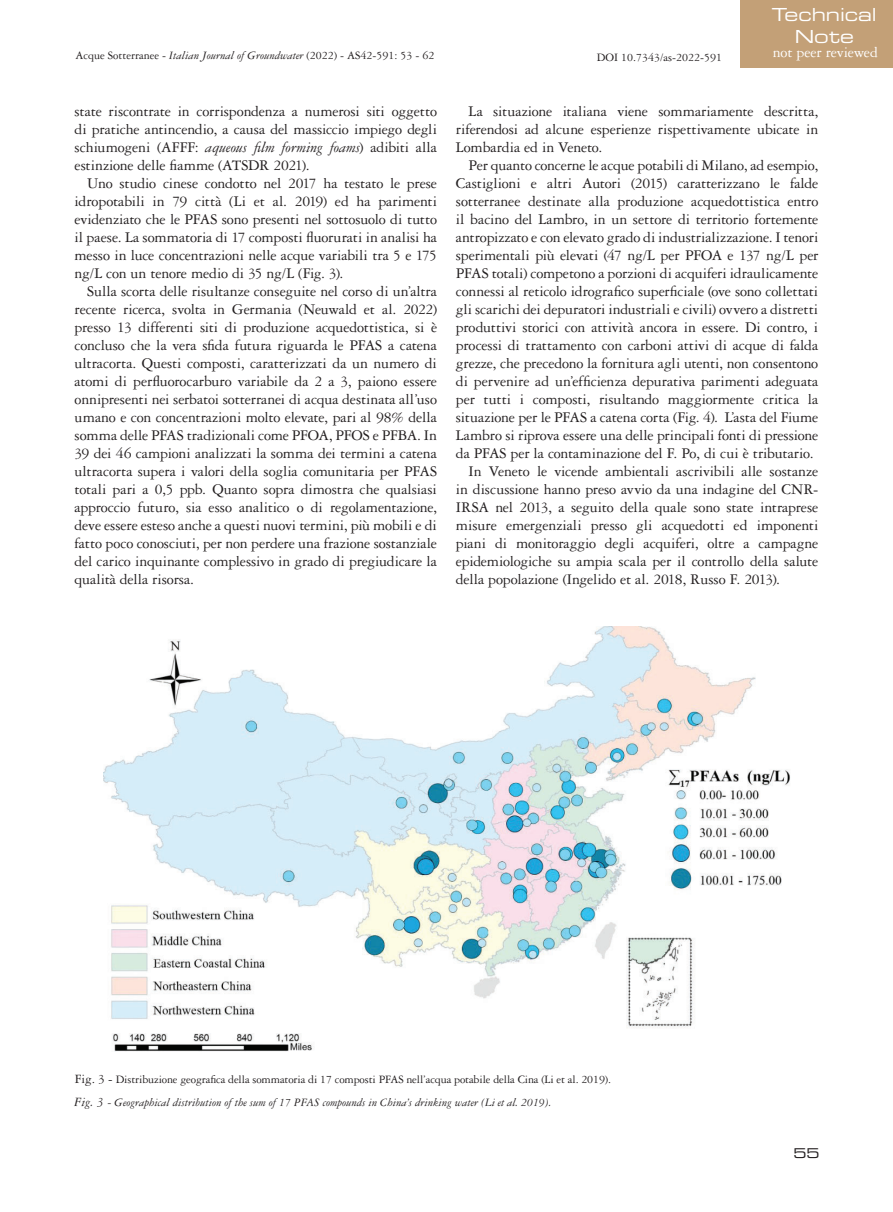
<style>
.page{position:relative;width:893px;height:1212px;background:#fff}
.page>*{position:absolute;margin:0;border:0;box-sizing:border-box;transform-origin:0 0}
.t1{font:18px/21.6px "Eurostile LT Std Ex 2";letter-spacing:-.005em;color:#fff;text-align:center}
.ArticleBody{font:15.75px/18px "Garamond 3 LT Std";letter-spacing:-.01em;color:#231f20;text-align:justify}
.t2{font:15.75px "Garamond 3 LT Std";letter-spacing:-.01em;color:#fff}
.t3{font:13.5px "Eurostile LT Std Ex 2";color:#231f20}
.dida{font:12px "Garamond 3 LT Std";letter-spacing:-.01em;color:#231f20}
.dida-2{font:italic 12px "Garamond 3 LT Std";color:#231f20}
.s1{font-style:italic}
.s2{font-size:13.5px}
</style>
<div class="page">
<div style="left:740px;top:0;width:153px;height:67px;background:#c3a077"></div>
<img style="left:103px;top:627px;width:687px;height:425px">
<p class="t1" style="left:772px;top:3px;width:107px">Technical<br>Note</p>
<p class="dida" style="left:75px;top:49px;width:360px">Acque Sotterranee - <span class="s1">Italian Journal of Groundwater</span> (2022) - AS42-591: 53 - 62</p>
<p class="dida" style="left:597px;top:51px;width:127px">DOI 10.7343/as-2022-591</p>
<p class="t2" style="left:773px;top:44px;width:106px">not peer reviewed</p>
<p class="ArticleBody" style="left:75px;top:103px;width:364px">state riscontrate in corrispondenza a numerosi siti oggetto di pratiche antincendio, a causa del massiccio impiego degli schiumogeni (AFFF: <span class="s1">aqueous film forming foams</span>) adibiti alla estinzione delle fiamme (ATSDR 2021).</p>
<p class="ArticleBody" style="left:75px;top:175px;width:364px;text-indent:13px">Uno studio cinese condotto nel 2017 ha testato le prese idropotabili in 79 città (Li et al. 2019) ed ha parimenti evidenziato che le PFAS sono presenti nel sottosuolo di tutto il paese. La sommatoria di 17 composti fluorurati in analisi ha messo in luce concentrazioni nelle acque variabili tra 5 e 175 ng/L con un tenore medio di 35 ng/L (Fig. 3).</p>
<p class="ArticleBody" style="left:75px;top:283px;width:364px;text-indent:13px">Sulla scorta delle risultanze conseguite nel corso di un’altra recente ricerca, svolta in Germania (Neuwald et al. 2022) presso 13 differenti siti di produzione acquedottistica, si è concluso che la vera sfida futura riguarda le PFAS a catena ultracorta. Questi composti, caratterizzati da un numero di atomi di perfluorocarburo variabile da 2 a 3, paiono essere onnipresenti nei serbatoi sotterranei di acqua destinata all’uso umano e con concentrazioni molto elevate, pari al 98% della somma delle PFAS tradizionali come PFOA, PFOS e PFBA. In 39 dei 46 campioni analizzati la somma dei termini a catena ultracorta supera i valori della soglia comunitaria per PFAS totali pari a 0,5 ppb. Quanto sopra dimostra che qualsiasi approccio futuro, sia esso analitico o di regolamentazione, deve essere esteso anche a questi nuovi termini, più mobili e di fatto poco conosciuti, per non perdere una frazione sostanziale del carico inquinante complessivo in grado di pregiudicare la qualità della risorsa.</p>
<p class="ArticleBody" style="left:456px;top:103px;width:364px;text-indent:13px">La situazione italiana viene sommariamente descritta, riferendosi ad alcune esperienze rispettivamente ubicate in Lombardia ed in Veneto.</p>
<p class="ArticleBody" style="left:456px;top:157px;width:364px;text-indent:13px">Per quanto concerne le acque potabili di Milano, ad esempio, Castiglioni e altri Autori (2015) caratterizzano le falde sotterranee destinate alla produzione acquedottistica entro il bacino del Lambro, in un settore di territorio fortemente antropizzato e con elevato grado di industrializzazione. I tenori sperimentali più elevati (47 ng/L per PFOA e 137 ng/L per PFAS totali) competono a porzioni di acquiferi idraulicamente connessi al reticolo idrografico superficiale (ove sono collettati gli scarichi dei depuratori industriali e civili) ovvero a distretti produttivi storici con attività ancora in essere. Di contro, i processi di trattamento con carboni attivi di acque di falda grezze, che precedono la fornitura agli utenti, non consentono di pervenire ad un’efficienza depurativa parimenti adeguata per tutti i composti, risultando maggiormente critica la situazione per le PFAS a catena corta (Fig. 4). L’asta del Fiume Lambro si riprova essere una delle principali fonti di pressione da PFAS per la contaminazione del F. Po, di cui è tributario.</p>
<p class="ArticleBody" style="left:456px;top:463px;width:364px;text-indent:13px">In Veneto le vicende ambientali ascrivibili alle sostanze in discussione hanno preso avvio da una indagine del CNR-IRSA nel 2013, a seguito della quale sono state intraprese misure emergenziali presso gli acquedotti ed imponenti piani di monitoraggio degli acquiferi, oltre a campagne epidemiologiche su ampia scala per il controllo della salute della popolazione (Ingelido et al. 2018, Russo F. 2013).</p>
<p class="dida" style="left:75px;top:1073px;width:538px"><span class="s2">Fig. 3 -</span> Distribuzione geografica della sommatoria di 17 composti PFAS nell’acqua potabile della Cina (Li et al. 2019).</p>
<p class="dida-2" style="left:74px;top:1095px;width:479px"><span class="s2">Fig. 3</span> - Geographical distribution of the sum of 17 PFAS compounds in China’s drinking water (Li et al. 2019).</p>
<p class="t3" style="left:794px;top:1144px;width:28px">55</p>
</div>
